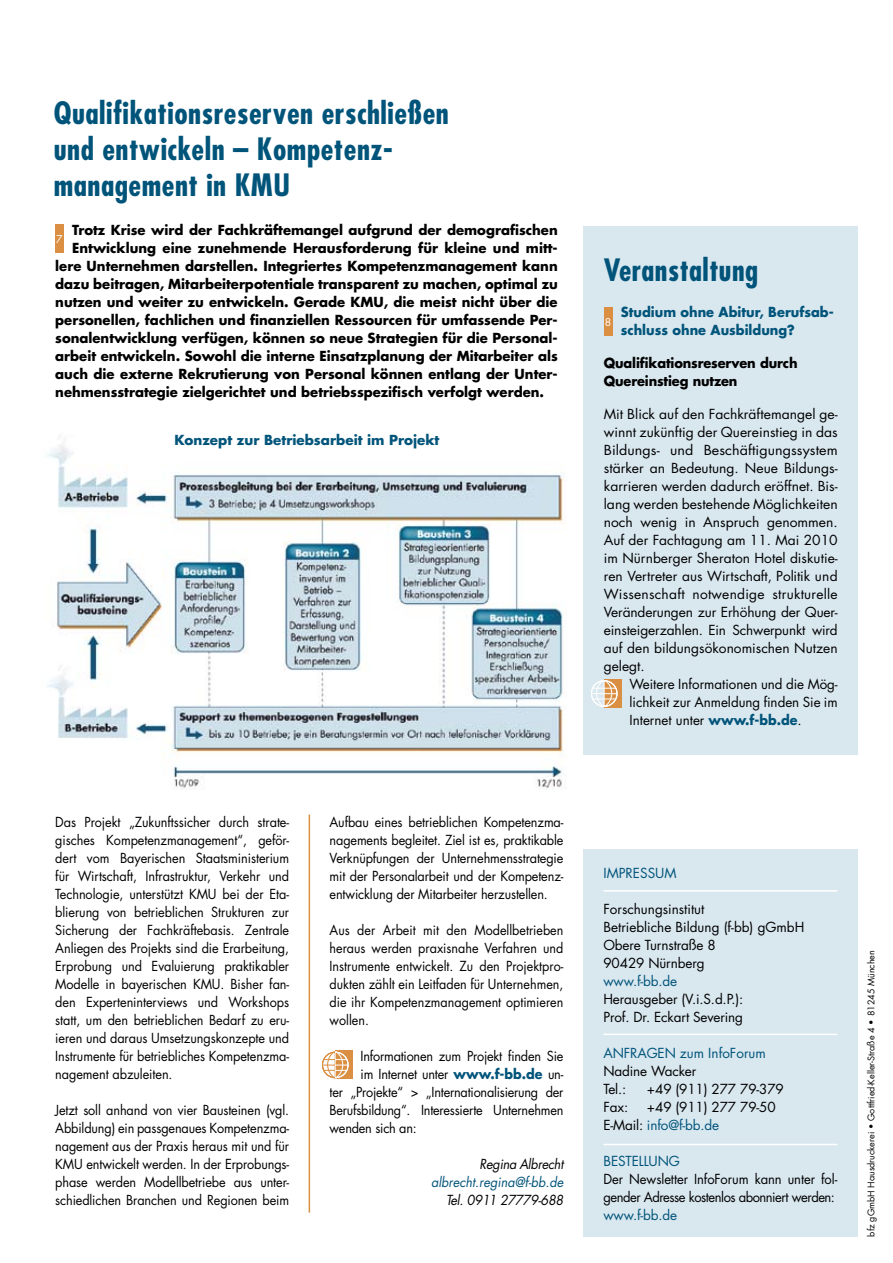
<style>
.page{position:relative;width:893px;height:1263px;background:#fff}
.page>*{position:absolute;margin:0;border:0;box-sizing:border-box;transform-origin:0 0}
.t1{font:700 condensed 30px/36px "Futura";letter-spacing:.015em;color:#00547a}
.t2{font:13.5px/18px "Futura";letter-spacing:-.01em;color:#000;text-align:justify;scale:.94 1}
.t3{font:13.5px/18px "Futura";letter-spacing:-.01em;color:#000}
.t4{font:700 13.5px "Futura";color:#000}
.t5{font:13.5px/18px "Futura";letter-spacing:-.01em;color:#000;text-align:justify;scale:.93 1}
.t6{font:13.5px/18px "Futura";letter-spacing:-.035em;color:#000;scale:.96 1}
.t7{font:13.5px "Futura";color:#00547a}
.t8{font:700 13.5px/18px "Futura";color:#00547a;scale:.96 1}
.t9{font:700 13.5px/18px "Futura";color:#000;scale:.96 1}
.t10{font:700 13.5px "Futura";color:#00547a}
.t11{font:italic 13.5px "Futura";letter-spacing:-.02em;color:#000;scale:.94 1}
.t12{font:italic 13.5px "Futura";color:#00547a;scale:.94 1}
.t13{font:10.5px "Futura";color:#fff}
.t14{font:9px "Futura";color:#000}
.s1{font-weight:700;color:#00547a}
.s2{color:#00547a}
</style>
<div class="page">
<hr style="left:309px;top:814px;width:1px;height:398px;background:#da8f42">
<div style="left:55px;top:224px;width:9px;height:29px;background:#da8f42"></div>
<div style="left:584px;top:849px;width:274px;height:388px;background:#d9e7ef"></div>
<div style="left:584px;top:227px;width:274px;height:528px;background:#d9e7ef"></div>
<hr style="left:603px;top:1033px;width:234px;height:2px;background:#fff">
<hr style="left:603px;top:890px;width:234px;height:1px;background:#fff">
<hr style="left:603px;top:1144px;width:234px;height:1px;background:#fff">
<div style="left:335px;top:1050px;width:17px;height:29px;background:#da8f42"></div>
<svg style="left:322px;top:1051px;width:27px;height:27px"></svg>
<div style="left:604px;top:307px;width:8px;height:29px;background:#da8f42"></div>
<img style="left:47px;top:436px;width:520px;height:353px">
<div style="left:604px;top:679px;width:17px;height:29px;background:#da8f42"></div>
<svg style="left:591px;top:680px;width:27px;height:27px"></svg>
<h1 class="t1" style="left:54px;top:95px;width:397px">Qualifikationsreserven erschließen und entwickeln – Kompetenz&shy;management in KMU</h1>
<p class="t4" style="left:72px;top:221px;width:487px">Trotz Krise wird der Fachkräftemangel aufgrund der demografischen</p>
<p class="t4" style="left:72px;top:239px;width:487px">Entwicklung eine zunehmende Herausforderung für kleine und mitt-</p>
<p class="t4" style="left:55px;top:257px;width:504px">lere Unternehmen darstellen. Integriertes Kompetenzmanagement kann</p>
<p class="t4" style="left:55px;top:275px;width:504px">dazu beitragen, Mitarbeiterpotentiale transparent zu machen, optimal zu</p>
<p class="t4" style="left:55px;top:293px;width:504px">nutzen und weiter zu entwickeln. Gerade KMU, die meist nicht über die</p>
<p class="t4" style="left:55px;top:311px;width:504px">personellen, fachlichen und finanziellen Ressourcen für umfassende Per-</p>
<p class="t4" style="left:55px;top:329px;width:504px">sonalentwicklung verfügen, können so neue Strategien für die Personal-</p>
<p class="t4" style="left:55px;top:347px;width:504px">arbeit entwickeln. Sowohl die interne Einsatzplanung der Mitarbeiter als</p>
<p class="t4" style="left:55px;top:365px;width:504px">auch die externe Rekrutierung von Personal können entlang der Unter-</p>
<p class="t4" style="left:55px;top:383px;width:490px">nehmensstrategie zielgerichtet und betriebsspezifisch verfolgt werden.</p>
<p class="t13" style="left:56px;top:232px;width:8px">7</p>
<p class="t10" style="left:174px;top:430px;width:267px">Konzept zur Betriebsarbeit im Projekt</p>
<p class="t2" style="left:55px;top:813px;width:250px">Das Projekt „Zukunftssicher durch strate&shy;gisches Kompetenzmanagement“, geför&shy;dert vom Bayerischen Staatsministerium für Wirtschaft, Infrastruktur, Verkehr und Technologie, unterstützt KMU bei der Eta&shy;blierung von betrieblichen Strukturen zur Sicherung der Fachkräftebasis. Zentrale Anliegen des Projekts sind die Erarbeitung, Erprobung und Evaluierung praktikabler Modelle in bayerischen KMU. Bisher fan&shy;den Experteninterviews und Workshops statt, um den betrieblichen Bedarf zu eru&shy;ieren und daraus Umsetzungskonzepte und Instrumente für betriebliches Kompetenzma&shy;nagement abzuleiten.</p>
<p class="t2" style="left:55px;top:1101px;width:250px">Jetzt soll anhand von vier Bausteinen (vgl.<br>Abbildung) ein passgenaues Kompetenzma&shy;nagement aus der Praxis heraus mit und für KMU entwickelt werden. In der Erprobungs&shy;phase werden Modellbetriebe aus unter&shy;schiedlichen Branchen und Regionen beim</p>
<p class="t2" style="left:330px;top:813px;width:250px">Aufbau eines betrieblichen Kompetenzma&shy;nagements begleitet. Ziel ist es, praktikable Verknüpfungen der Unternehmensstrategie mit der Personalarbeit und der Kompetenz&shy;entwicklung der Mitarbeiter herzustellen.</p>
<p class="t5" style="left:330px;top:921px;width:253px">Aus der Arbeit mit den Modellbetrieben heraus werden praxisnahe Verfahren und Instrumente entwickelt. Zu den Projektpro&shy;dukten zählt ein Leitfaden für Unternehmen, die ihr Kompetenzmanagement optimieren wollen.</p>
<p class="t2" style="left:361px;top:1047px;width:217px">Informationen zum Projekt finden Sie</p>
<p class="t2" style="left:361px;top:1065px;width:217px">im Internet unter <span class="s1">www.f-bb.de</span> un-</p>
<p class="t2" style="left:330px;top:1083px;width:250px">ter „Projekte“ &gt; „Internationalisierung der</p>
<p class="t2" style="left:330px;top:1101px;width:250px">Berufsbildung“. Interessierte Unternehmen</p>
<p class="t2" style="left:330px;top:1119px;width:94px">wenden sich an:</p>
<p class="t11" style="left:480px;top:1155px;width:91px">Regina Albrecht</p>
<p class="t12" style="left:431px;top:1173px;width:142px">albrecht.regina@f-bb.de</p>
<p class="t11" style="left:446px;top:1191px;width:126px">Tel. 0911 27779-688</p>
<h1 class="t1" style="left:604px;top:252px;width:156px">Veranstaltung</h1>
<p class="t8" style="left:621px;top:303px;width:223px">Studium ohne Abitur, Berufsab&shy;schluss ohne Ausbildung?</p>
<p class="t9" style="left:604px;top:354px;width:203px">Qualifikationsreserven durch<br>Quereinstieg nutzen</p>
<p class="t3" style="left:604px;top:405px;width:235px;text-align:justify">Mit Blick auf den Fachkräftemangel ge&shy;winnt zukünftig der Quereinstieg in das Bildungs- und Beschäftigungssystem stärker an Bedeutung. Neue Bildungs&shy;karrieren werden dadurch eröffnet. Bis&shy;lang werden bestehende Möglichkeiten noch wenig in Anspruch genommen.<br>Auf der Fachtagung am 11. Mai 2010 im Nürnberger Sheraton Hotel diskutie&shy;ren Vertreter aus Wirtschaft, Politik und Wissenschaft notwendige strukturelle Veränderungen zur Erhöhung der Quer&shy;einsteigerzahlen. Ein Schwerpunkt wird auf den bildungsökonomischen Nutzen gelegt.</p>
<p class="t3" style="left:630px;top:675px;width:210px;text-align:justify">Weitere Informationen und die Mög&shy;lichkeit zur Anmeldung finden Sie im Internet unter <span class="s1">www.f-bb.de</span>.</p>
<p class="t13" style="left:605px;top:315px;width:8px">8</p>
<p class="t7" style="left:603px;top:863px;width:13px">Impressum</p>
<p class="t3" style="left:603px;top:899px;width:202px">Forschungsinstitut<br>Betriebliche Bildung (f-bb) gGmbH<br>Obere Turnstraße 8<br>90429 Nürnberg</p>
<p class="t7" style="left:603px;top:971px;width:75px">www.f-bb.de</p>
<p class="t3" style="left:603px;top:989px;width:141px">Herausgeber (V.i.S.d.P.):<br>Prof. Dr. Eckart Severing</p>
<p class="t7" style="left:603px;top:1043px;width:20px">Anfragen</p>
<p class="t7" style="left:680px;top:1043px;width:87px">zum InfoForum</p>
<p class="t3" style="left:603px;top:1061px;width:94px">Nadine Wacker<br>Tel.:</p>
<p class="t3" style="left:647px;top:1079px;width:138px">+49 (911) 277 79-379</p>
<p class="t3" style="left:603px;top:1097px;width:174px;text-indent:43px">+49 (911) 277 79-50<br>E-Mail: <span class="s2">info@f-bb.de</span></p>
<p class="t7" style="left:603px;top:1151px;width:17px">Bestellung</p>
<p class="t6" style="left:603px;top:1169px;width:245px">Der Newsletter InfoForum kann unter fol&shy;gender Adresse kostenlos abonniert werden:</p>
<p class="t7" style="left:603px;top:1205px;width:75px">www.f-bb.de</p>
<p class="t3" style="left:603px;top:1097px;width:26px">Fax:</p>
<p class="t14" style="left:865px;top:1237px;width:288px;rotate:-90deg">bfz gGmbH Hausdruckerei • Gottfried-Keller-Straße 4 • 81245 München</p>
</div>
